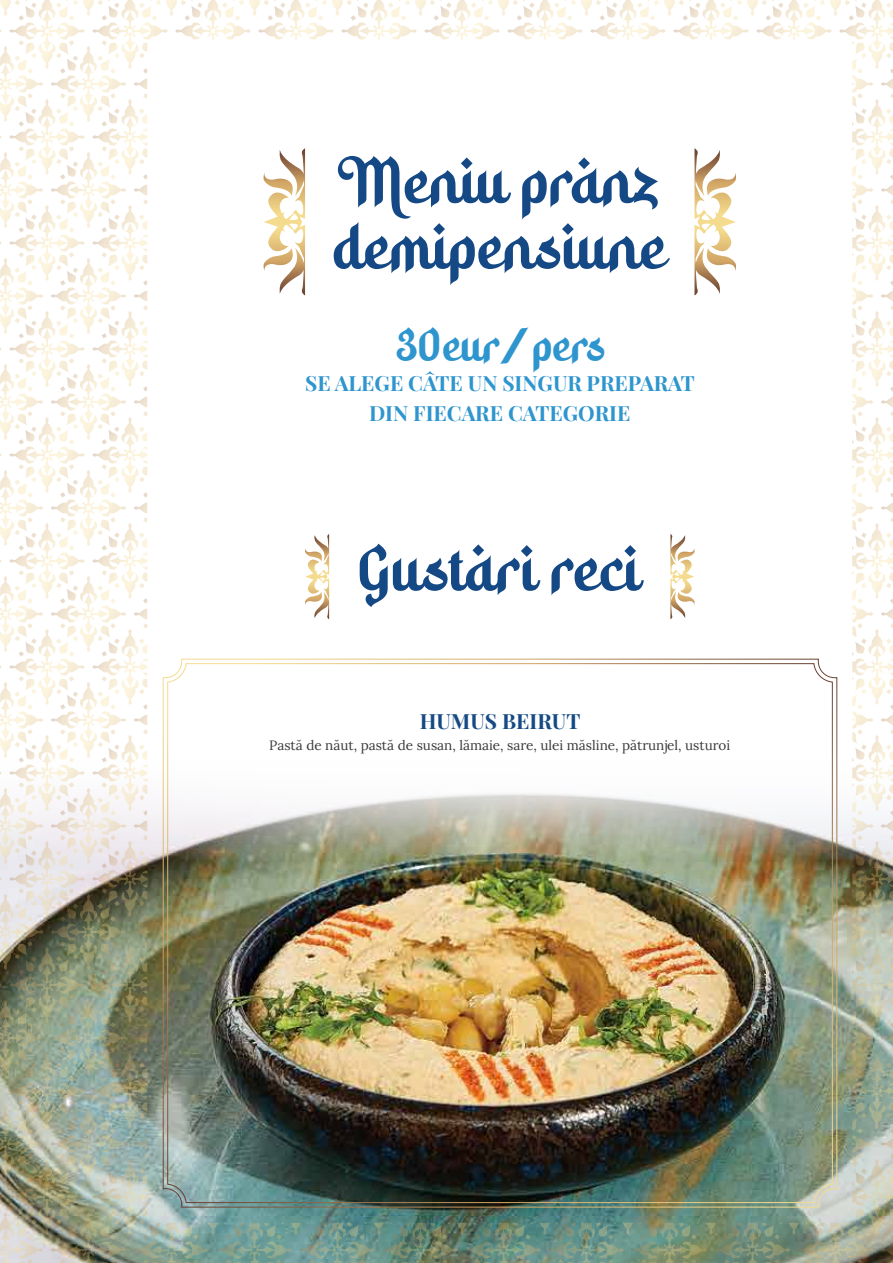
<style>
.page{position:relative;width:893px;height:1263px;background:#fff}
.page>*{position:absolute;margin:0;border:0;box-sizing:border-box;transform-origin:0 0}
.t1{font:54.75px/65.7px "Hidayatullah DEMO";color:#154985}
.t2{font:39px "Hidayatullah DEMO";color:#2e95ce}
.t3{font:700 21px/30px "Playfair Display";color:#2e95ce;text-align:center}
.t4{font:700 21px "Playfair Display";color:#154a85}
.t5{font:13.5px "Lora";color:#3a3a3a}
</style>
<div class="page">
<img style="left:0;top:0;width:893px;height:1263px">
<svg style="left:578px;top:157px;width:12px;height:12px"></svg>
<svg style="left:263px;top:148px;width:42px;height:147px"></svg>
<svg style="left:694px;top:148px;width:43px;height:147px"></svg>
<svg style="left:472px;top:544px;width:12px;height:12px"></svg>
<svg style="left:305px;top:534px;width:24px;height:85px"></svg>
<svg style="left:670px;top:534px;width:25px;height:85px"></svg>
<h1 class="t1" style="left:330px;top:150px;width:335px">Meniu pranz demipensiune</h1>
<h2 class="t2" style="left:396px;top:318px;width:210px">30eur/pers</h2>
<h3 class="t3" style="left:305px;top:368px;width:391px">SE ALEGE CÂTE UN SINGUR PREPARAT<br>DIN FIECARE CATEGORIE</h3>
<h1 class="t1" style="left:356px;top:538px;width:283px">Gustari reci</h1>
<h3 class="t4" style="left:420px;top:707px;width:162px">HUMUS BEIRUT</h3>
<p class="t5" style="left:269px;top:734px;width:463px">Pastă de năut, pastă de susan, lămaie, sare, ulei măsline, pătrunjel, usturoi</p>
</div>
